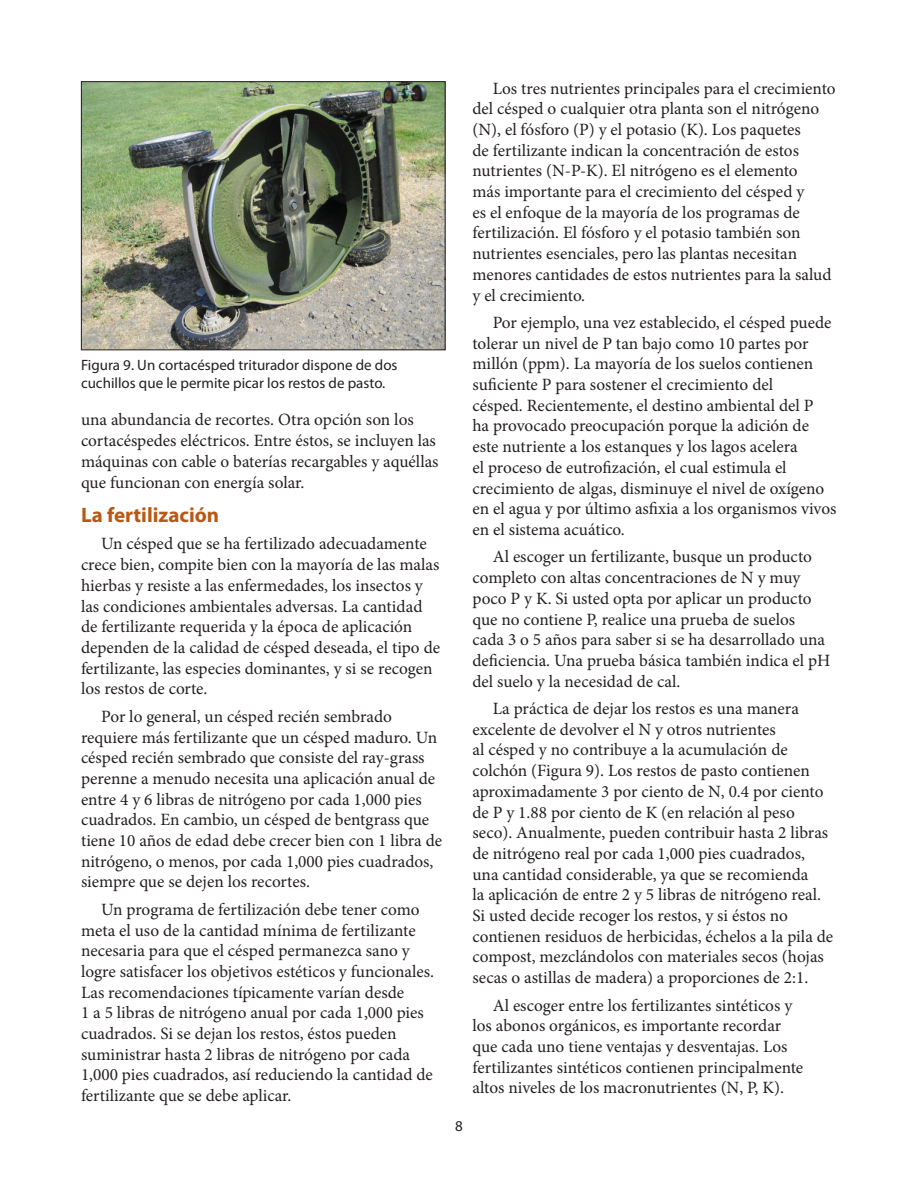
<style>
.page{position:relative;width:918px;height:1188px;background:#fff}
.page>*{position:absolute;margin:0;border:0;box-sizing:border-box;transform-origin:0 0}
.Subhead_1{font:700 21px "Myriad Pro";color:#b95814}
.Body_text{font:17.25px/20.7px "Minion Pro";color:#231f20}
.t1{font:15px/18px "Myriad Pro";color:#231f20}
</style>
<div class="page">
<img style="left:83px;top:83px;width:361px;height:265px">
<div style="left:81px;top:81px;width:365px;height:269px;border:1px solid #231f20"></div>
<p class="t1" style="left:81px;top:356px;width:318px">Figura 9. Un cortacésped triturador dispone de dos cuchillos que le permite picar los restos de pasto.</p>
<p class="Body_text" style="left:81px;top:410px;width:359px">una abundancia de recortes. Otra opción son los cortacéspedes eléctricos. Entre éstos, se incluyen las máquinas con cable o baterías recargables y aquéllas que funcionan con energía solar.</p>
<h2 class="Subhead_1" style="left:81px;top:501px;width:140px">La fertilización</h2>
<p class="Body_text" style="left:81px;top:534px;width:361px;text-indent:20px">Un césped que se ha fertilizado adecuadamente crece bien, compite bien con la mayoría de las malas hierbas y resiste a las enfermedades, los insectos y las condiciones ambientales adversas. La cantidad de fertilizante requerida y la época de aplicación dependen de la calidad de césped deseada, el tipo de fertilizante, las especies dominantes, y si se recogen los restos de corte.</p>
<p class="Body_text" style="left:81px;top:706px;width:363px;text-indent:20px">Por lo general, un césped recién sembrado requiere más fertilizante que un césped maduro. Un césped recién sembrado que consiste del ray-grass perenne a menudo necesita una aplicación anual de entre 4 y 6 libras de nitrógeno por cada 1,000 pies cuadrados. En cambio, un césped de bentgrass que tiene 10 años de edad debe crecer bien con 1 libra de nitrógeno, o menos, por cada 1,000 pies cuadrados, siempre que se dejen los recortes.</p>
<p class="Body_text" style="left:81px;top:899px;width:355px;text-indent:20px">Un programa de fertilización debe tener como meta el uso de la cantidad mínima de fertilizante necesaria para que el césped permanezca sano y logre satisfacer los objetivos estéticos y funcionales.<br>Las recomendaciones típicamente varían desde<br>1 a 5 libras de nitrógeno anual por cada 1,000 pies cuadrados. Si se dejan los restos, éstos pueden suministrar hasta 2 libras de nitrógeno por cada 1,000 pies cuadrados, así reduciendo la cantidad de fertilizante que se debe aplicar.</p>
<p class="t1" style="left:455px;top:1117px;width:9px">8</p>
<p class="Body_text" style="left:472px;top:78px;width:365px;text-indent:20px">Los tres nutrientes principales para el crecimiento del césped o cualquier otra planta son el nitrógeno (N), el fósforo (P) y el potasio (K). Los paquetes<br>de fertilizante indican la concentración de estos nutrientes (N-P-K). El nitrógeno es el elemento<br>más importante para el crecimiento del césped y<br>es el enfoque de la mayoría de los programas de fertilización. El fósforo y el potasio también son nutrientes esenciales, pero las plantas necesitan menores cantidades de estos nutrientes para la salud y el crecimiento.</p>
<p class="Body_text" style="left:472px;top:312px;width:366px;text-indent:20px">Por ejemplo, una vez establecido, el césped puede tolerar un nivel de P tan bajo como 10 partes por millón (ppm). La mayoría de los suelos contienen suficiente P para sostener el crecimiento del<br>césped. Recientemente, el destino ambiental del P<br>ha provocado preocupación porque la adición de este nutriente a los estanques y los lagos acelera<br>el proceso de eutrofización, el cual estimula el crecimiento de algas, disminuye el nivel de oxígeno en el agua y por último asfixia a los organismos vivos en el sistema acuático.</p>
<p class="Body_text" style="left:472px;top:547px;width:359px;text-indent:20px">Al escoger un fertilizante, busque un producto completo con altas concentraciones de N y muy poco P y K. Si usted opta por aplicar un producto que no contiene P, realice una prueba de suelos cada 3 o 5 años para saber si se ha desarrollado una deficiencia. Una prueba básica también indica el pH del suelo y la necesidad de cal.</p>
<p class="Body_text" style="left:472px;top:698px;width:362px;text-indent:20px">La práctica de dejar los restos es una manera excelente de devolver el N y otros nutrientes<br>al césped y no contribuye a la acumulación de colchón (Figura 9). Los restos de pasto contienen aproximadamente 3 por ciento de N, 0.4 por ciento de P y 1.88 por ciento de K (en relación al peso seco). Anualmente, pueden contribuir hasta 2 libras de nitrógeno real por cada 1,000 pies cuadrados, una cantidad considerable, ya que se recomienda<br>la aplicación de entre 2 y 5 libras de nitrógeno real.<br>Si usted decide recoger los restos, y si éstos no contienen residuos de herbicidas, échelos a la pila de compost, mezclándolos con materiales secos (hojas secas o astillas de madera) a proporciones de 2:1.</p>
<p class="Body_text" style="left:472px;top:995px;width:332px;text-indent:20px">Al escoger entre los fertilizantes sintéticos y los abonos orgánicos, es importante recordar que cada uno tiene ventajas y desventajas. Los fertilizantes sintéticos contienen principalmente altos niveles de los macronutrientes (N, P, K).</p>
</div>
